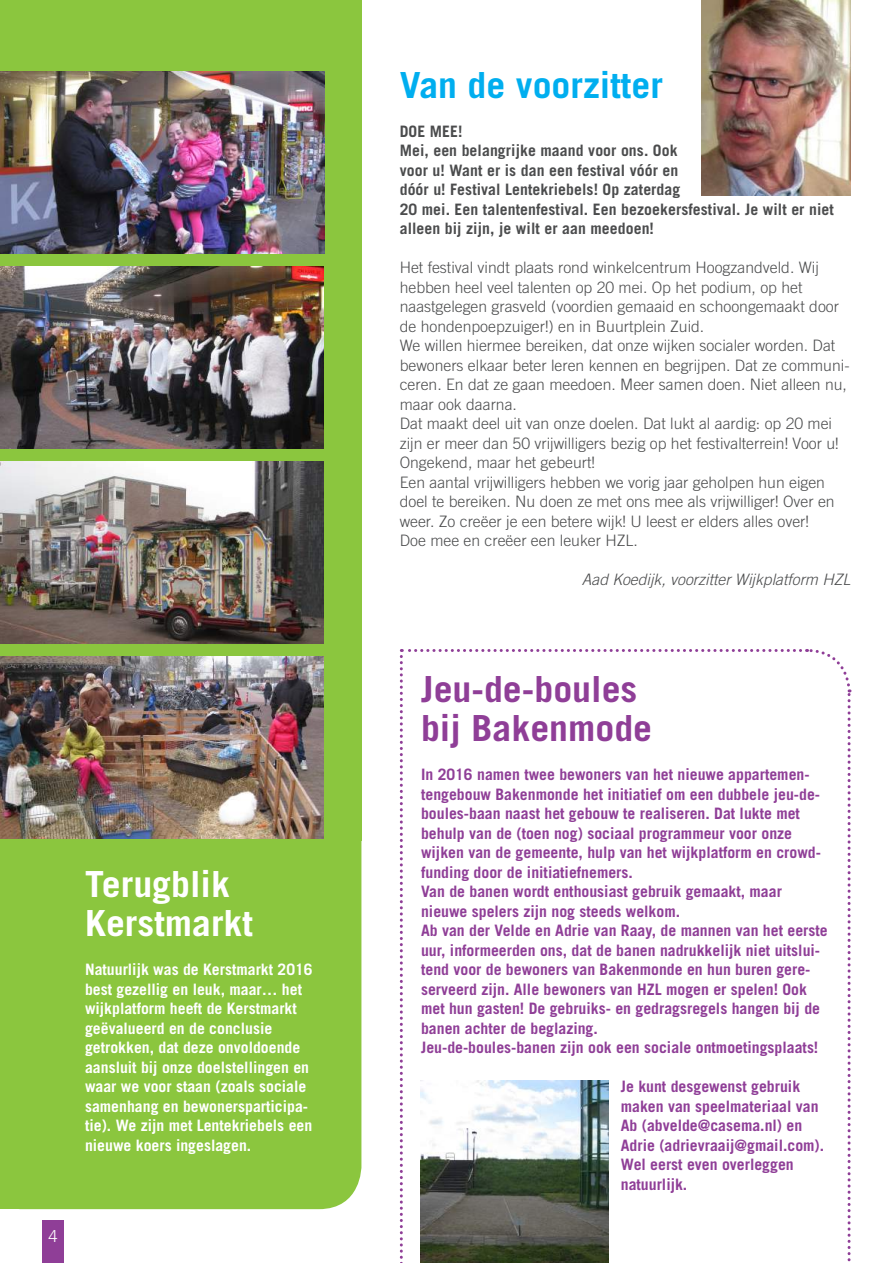
<style>
.page{position:relative;width:893px;height:1263px;background:#fff}
.page>*{position:absolute;margin:0;border:0;box-sizing:border-box;transform-origin:0 0}
.t1{font:700 36px/39px "Trade Gothic";color:#8f3e97;scale:1.05 1}
.t2{font:700 36px/39px "Trade Gothic";color:#fff;scale:1.05 1}
.t3{font:700 36px "Trade Gothic";color:#00aeef;scale:1.05 1}
.t4{font:300 16.5px "Trade Gothic";color:#fff}
.t5{font:700 15.75px/19.5px "Trade Gothic";color:#8f3e97}
.t6{font:300 15.75px/19.5px "Trade Gothic";color:#4b4c4d}
.t7{font:700 15.75px/19.5px "Trade Gothic";color:#fff}
.t8{font:700 15.75px/19.5px "Trade Gothic";letter-spacing:.005em;color:#4b4c4d}
.t9{font:italic 300 15.75px "Trade Gothic";color:#4b4c4d}
</style>
<div class="page">
<img style="left:702px;top:0;width:148px;height:195px">
<div style="left:0;top:0;width:361px;height:1209px;background:#8bc63e"></div>
<div style="left:0;top:71px;width:85px;height:1138px;background:#8bc63e"></div>
<div style="left:85px;top:858px;width:238px;height:341px;background:#8bc63e"></div>
<img style="left:0;top:71px;width:324px;height:183px">
<img style="left:0;top:266px;width:323px;height:183px">
<img style="left:0;top:461px;width:323px;height:183px">
<img style="left:0;top:656px;width:323px;height:183px">
<svg style="left:400px;top:649px;width:452px;height:614px"></svg>
<div style="left:43px;top:1220px;width:21px;height:43px;background:#8f3e97"></div>
<img style="left:421px;top:1080px;width:187px;height:183px">
<h1 class="t2" style="left:85px;top:864px;width:161px">Terugblik<br>Kerstmarkt</h1>
<p class="t7" style="left:85px;top:959px;width:229px">Natuurlijk was de Kerstmarkt 2016 best gezellig en leuk, maar… het wijkplatform heeft de Kerstmarkt geëvalueerd en de conclusie getrokken, dat deze onvoldoende aansluit bij onze doelstellingen en waar we voor staan (zoals sociale samenhang en bewonersparticipa&shy;tie). We zijn met Lentekriebels een nieuwe koers ingeslagen.</p>
<p class="t4" style="left:49px;top:1226px;width:11px">4</p>
<h1 class="t3" style="left:400px;top:63px;width:252px">Van de voorzitter</h1>
<p class="t8" style="left:400px;top:121px;width:436px">DOE MEE!<br>Mei, een belangrijke maand voor ons. Ook<br>voor u! Want er is dan een festival vóór en<br>dóór u! Festival Lentekriebels! Op zaterdag<br>20 mei. Een talentenfestival. Een bezoekersfestival. Je wilt er niet alleen bij zijn, je wilt er aan meedoen!</p>
<p class="t6" style="left:400px;top:257px;width:451px">Het festival vindt plaats rond winkelcentrum Hoogzandveld. Wij hebben heel veel talenten op 20 mei. Op het podium, op het naastgelegen grasveld (voordien gemaaid en schoongemaakt door de hondenpoepzuiger!) en in Buurtplein Zuid.<br>We willen hiermee bereiken, dat onze wijken socialer worden. Dat bewoners elkaar beter leren kennen en begrijpen. Dat ze communi&shy;ceren. En dat ze gaan meedoen. Meer samen doen. Niet alleen nu, maar ook daarna.<br>Dat maakt deel uit van onze doelen. Dat lukt al aardig: op 20 mei zijn er meer dan 50 vrijwilligers bezig op het festivalterrein! Voor u!<br>Ongekend, maar het gebeurt!<br>Een aantal vrijwilligers hebben we vorig jaar geholpen hun eigen doel te bereiken. Nu doen ze met ons mee als vrijwilliger! Over en weer. Zo creëer je een betere wijk! U leest er elders alles over!<br>Doe mee en creëer een leuker HZL.</p>
<p class="t9" style="left:582px;top:570px;width:270px">Aad Koedijk, voorzitter Wijkplatform HZL</p>
<h1 class="t1" style="left:421px;top:669px;width:222px">Jeu-de-boules bij Bakenmode</h1>
<p class="t5" style="left:421px;top:764px;width:408px">In 2016 namen twee bewoners van het nieuwe appartemen&shy;tengebouw Bakenmonde het initiatief om een dubbele jeu-de&shy;boules-baan naast het gebouw te realiseren. Dat lukte met behulp van de (toen nog) sociaal programmeur voor onze wijken van de gemeente, hulp van het wijkplatform en crowd&shy;funding door de initiatiefnemers.<br>Van de banen wordt enthousiast gebruik gemaakt, maar nieuwe spelers zijn nog steeds welkom.<br>Ab van der Velde en Adrie van Raay, de mannen van het eerste uur, informeerden ons, dat de banen nadrukkelijk niet uitslui&shy;tend voor de bewoners van Bakenmonde en hun buren gere&shy;serveerd zijn. Alle bewoners van HZL mogen er spelen! Ook met hun gasten! De gebruiks- en gedragsregels hangen bij de banen achter de beglazing.<br>Jeu-de-boules-banen zijn ook een sociale ontmoetingsplaats!</p>
<p class="t5" style="left:621px;top:1076px;width:205px">Je kunt desgewenst gebruik maken van speelmateriaal van<br>Ab (abvelde@casema.nl) en<br>Adrie (adrievraaij@gmail.com).<br>Wel eerst even overleggen natuurlijk.</p>
</div>
